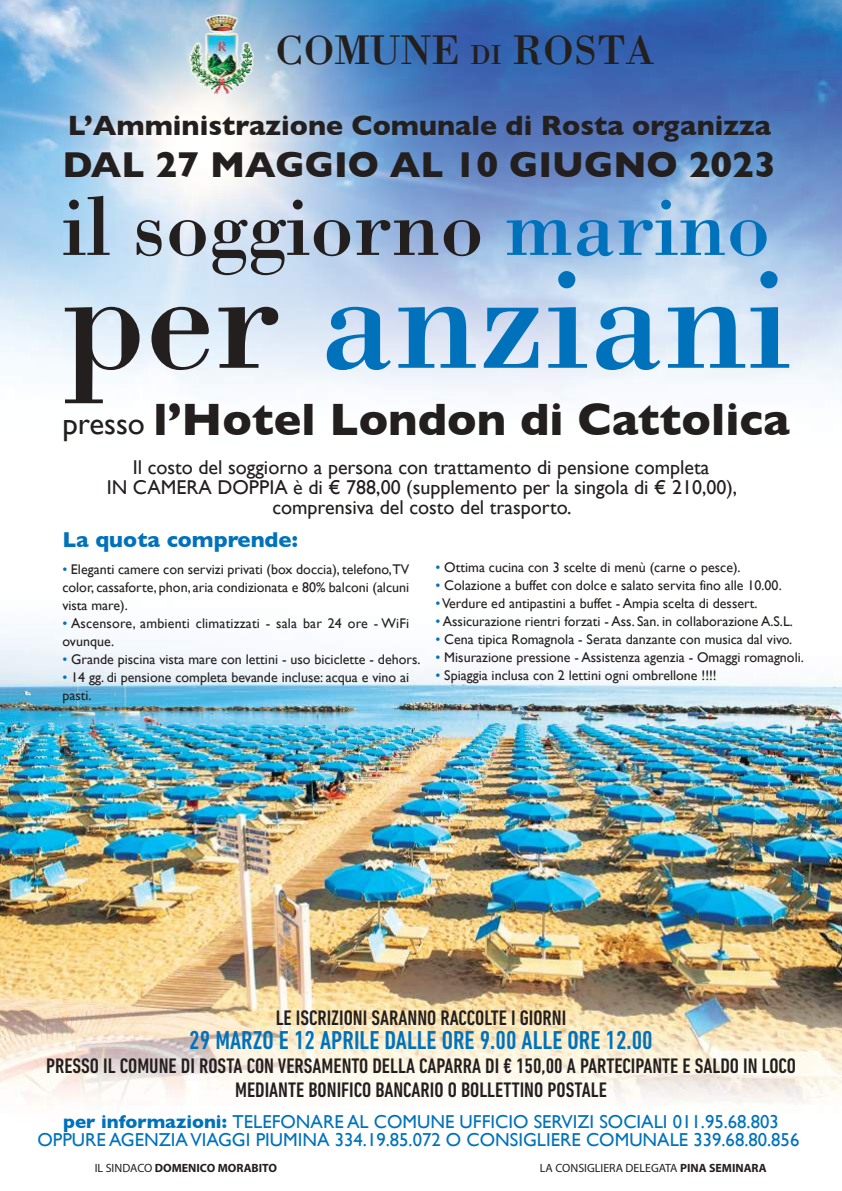
<style>
.page{position:relative;width:842px;height:1191px;background:#fff}
.page>*{position:absolute;margin:0;border:0;box-sizing:border-box;transform-origin:0 0}
.t1{font:151.6px "Bodoni";color:#0072bc}
.t2{font:86.6px "Bodoni";color:#241f1f}
.t3{font:700 46.3px "Gill Sans";color:#241f1f}
.t4{font:42.6px "Bodoni";color:#241f1f}
.t5{font:700 36.7px "Gill Sans";color:#241f1f}
.t6{font:700 28.5px "Gill Sans";color:#241f1f}
.t7{font:500 condensed 26.4px "DIN Next LT Pro";color:#0072bc}
.t8{font:700 22px "Gill Sans";color:#0072bc}
.t9{font:500 condensed 21.4px/24px "DIN Next LT Pro";color:#241f1f;text-align:center}
.t10{font:20px/20px "Gill Sans";color:#241f1f;text-align:center}
.t11{font:18.7px/18.7px "Gill Sans";color:#0072bc;text-align:center}
.t12{font:14px/18px "Gill Sans";color:#241f1f}
.t13{font:12px "Myriad Pro";color:#241f1f}
.t14{font:700 12px "Myriad Pro";color:#241f1f}
.s1{font-size:28.1px}
.s2{color:#0072bc}
.s3{color:#241f1f}
.s4{font-weight:400;font-size:30.8px}
.s5{font-weight:700}
.s6{font-weight:400}
</style>
<div class="page">
<img style="left:0;top:0;width:842px;height:1105px">
<img style="left:188px;top:12px;width:69px;height:85px">
<h3 class="t4" style="left:275px;top:24px;width:380px">COMUNE <span class="s1">DI</span> ROSTA</h3>
<h3 class="t6" style="left:68px;top:103px;width:705px">L’Amministrazione Comunale di Rosta organizza</h3>
<h3 class="t5" style="left:62px;top:135px;width:715px">DAL 27 MAGGIO AL 10 GIUGNO 2023</h3>
<h2 class="t2" style="left:62px;top:173px;width:709px">il soggiorno <span class="s2">marino</span></h2>
<h1 class="t1" style="left:62px;top:225px;width:730px"><span class="s3">per</span> anziani</h1>
<h3 class="t3" style="left:62px;top:383px;width:729px"><span class="s4">presso</span> l’Hotel London di Cattolica</h3>
<h3 class="t10" style="left:107px;top:457px;width:632px">Il costo del soggiorno a persona con trattamento di pensione completa<br>IN CAMERA DOPPIA è di € 788,00 (supplemento per la singola di € 210,00), comprensiva del costo del trasporto.</h3>
<h3 class="t8" style="left:62px;top:522px;width:237px">La quota comprende:</h3>
<p class="t12" style="left:62px;top:560px;width:348px;text-align:justify"><span class="s2">•</span> Eleganti camere con servizi privati (box doccia), telefono,TV color, cassaforte, phon, aria condizionata e 80% balconi (alcuni vista mare).</p>
<p class="t12" style="left:62px;top:614px;width:348px"><span class="s2">•</span> Ascensore, ambienti climatizzati - sala bar 24 ore - WiFi ovunque.</p>
<p class="t12" style="left:62px;top:650px;width:360px"><span class="s2">•</span> Grande piscina vista mare con lettini - uso biciclette - dehors.</p>
<p class="t12" style="left:62px;top:668px;width:348px"><span class="s2">•</span> 14 gg. di pensione completa bevande incluse: acqua e vino ai pasti.</p>
<p class="t12" style="left:435px;top:557px;width:307px"><span class="s2">•</span> Ottima cucina con 3 scelte di menù (carne o pesce).</p>
<p class="t12" style="left:435px;top:575px;width:348px"><span class="s2">•</span> Colazione a buffet con dolce e salato servita fino alle 10.00.</p>
<p class="t12" style="left:435px;top:593px;width:324px"><span class="s2">•</span> Verdure ed antipastini a buffet - Ampia scelta di dessert.</p>
<p class="t12" style="left:435px;top:611px;width:359px"><span class="s2">•</span> Assicurazione rientri forzati - Ass. San. in collaborazione A.S.L.</p>
<p class="t12" style="left:435px;top:629px;width:358px"><span class="s2">•</span> Cena tipica Romagnola - Serata danzante con musica dal vivo.</p>
<p class="t12" style="left:435px;top:647px;width:370px"><span class="s2">•</span> Misurazione pressione - Assistenza agenzia - Omaggi romagnoli.</p>
<p class="t12" style="left:435px;top:665px;width:283px"><span class="s2">•</span> Spiaggia inclusa con 2 lettini ogni ombrellone !!!!</p>
<h3 class="t9" style="left:276px;top:1005px;width:292px">LE ISCRIZIONI SARANNO RACCOLTE I GIORNI</h3>
<h3 class="t7" style="left:189px;top:1024px;width:465px">29 MARZO E 12 APRILE DALLE ORE 9.00 ALLE ORE 12.00</h3>
<h3 class="t9" style="left:46px;top:1053px;width:751px">PRESSO IL COMUNE DI ROSTA CON VERSAMENTO DELLA CAPARRA DI € 150,00 A PARTECIPANTE E SALDO IN LOCO<br>MEDIANTE BONIFICO BANCARIO O BOLLETTINO POSTALE</h3>
<h3 class="t11" style="left:37px;top:1111px;width:763px"><span class="s5">per informazioni:</span> TELEFONARE AL COMUNE UFFICIO SERVIZI SOCIALI 011.95.68.803<br>OPPURE AGENZIA VIAGGI PIUMINA 334.19.85.072 O CONSIGLIERE COMUNALE 339.68.80.856</h3>
<p class="t14" style="left:95px;top:1160px;width:184px"><span class="s6">IL SINDACO</span> DOMENICO MORABITO</p>
<p class="t13" style="left:540px;top:1160px;width:228px">LA CONSIGLIERA DELEGATA <span class="s5">PINA SEMINARA</span></p>
</div>
